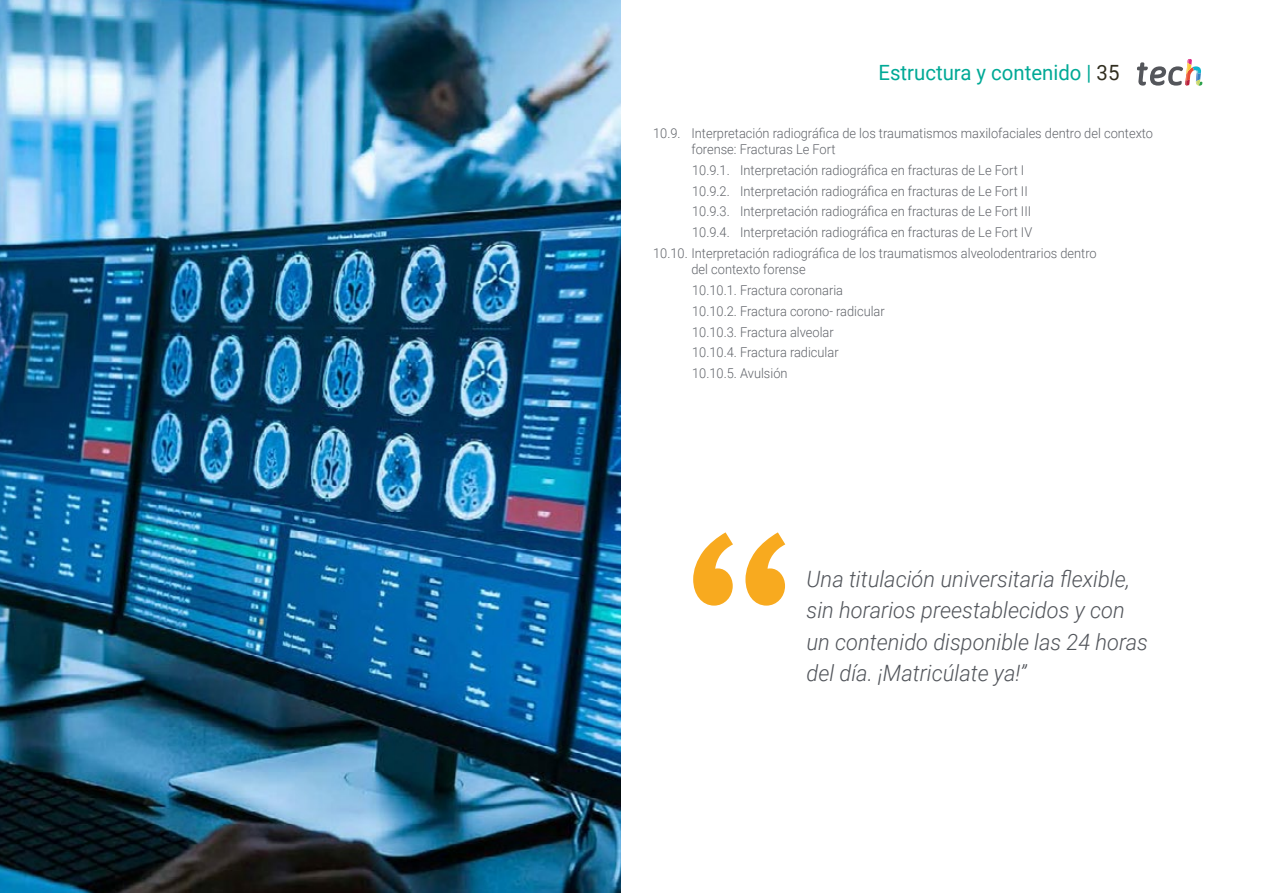
<style>
.page{position:relative;width:1263px;height:893px;background:#fff}
.page>*{position:absolute;margin:0;border:0;box-sizing:border-box;transform-origin:0 0}
.t1{font:italic 300 22.5px/31.5px "Roboto";color:#52555b}
.t2{font:21px "Roboto";color:#00a996}
.t3{font:300 13.5px/20.7px "Roboto";color:#61646a;scale:.95 1}
.s1{color:#312e20}
</style>
<div class="page">
<svg style="left:693px;top:532px;width:92px;height:74px"></svg>
<img style="left:0;top:0;width:621px;height:893px">
<svg style="left:1137px;top:59px;width:65px;height:27px"></svg>
<h2 class="t2" style="left:878px;top:57px;width:242px">Estructura y contenido | <span class="s1">35</span></h2>
<p class="t3" style="left:691px;top:124px;width:487px;line-height:16.5px;text-indent:-38px">10.9. Interpretación radiográfica de los traumatismos maxilofaciales dentro del contexto forense: Fracturas Le Fort</p>
<p class="t3" style="left:692px;top:159px;width:351px">10.9.1. Interpretación radiográfica en fracturas de Le Fort I</p>
<p class="t3" style="left:692px;top:180px;width:355px">10.9.2. Interpretación radiográfica en fracturas de Le Fort II</p>
<p class="t3" style="left:692px;top:201px;width:358px">10.9.3. Interpretación radiográfica en fracturas de Le Fort III</p>
<p class="t3" style="left:692px;top:222px;width:359px">10.9.4. Interpretación radiográfica en fracturas de Le Fort IV</p>
<p class="t3" style="left:653px;top:242px;width:468px">10.10. Interpretación radiográfica de los traumatismos alveolodentrarios dentro</p>
<p class="t3" style="left:691px;top:259px;width:205px">del contexto forense<br>10.10.1. Fractura coronaria<br>10.10.2. Fractura corono- radicular<br>10.10.3. Fractura alveolar<br>10.10.4. Fractura radicular<br>10.10.5. Avulsión</p>
<h1 class="t1" style="left:806px;top:562px;width:343px">Una titulación universitaria flexible, sin horarios preestablecidos y con un contenido disponible las 24 horas del día. ¡Matricúlate ya!”</h1>
</div>
